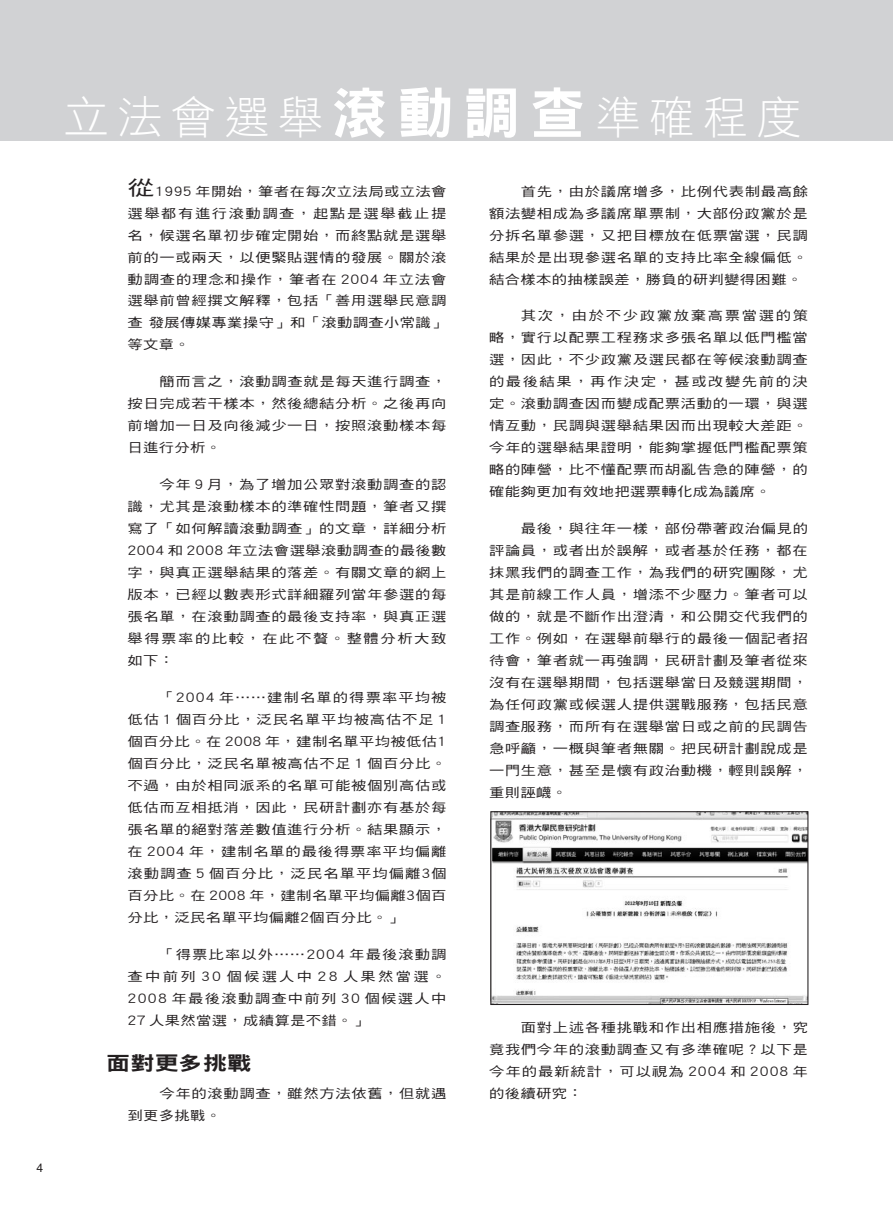
<style>
.page{position:relative;width:893px;height:1212px;background:#fff}
.page>*{position:absolute;margin:0;border:0;box-sizing:border-box;transform-origin:0 0}
.t1{font:45px "DF Hei HK W3";letter-spacing:.19em;color:#fff}
.t2{font:19.5px "DF Hei HK W9";color:#231f20;scale:1.24 1}
.t3{font:12.75px/22px "DF Hei HK W5";letter-spacing:.045em;color:#231f20;text-align:justify;scale:1.2 1}
.t4{font:12px "Helvetica";color:#231f20}
.s1{font-family:"DF Hei HK W9";font-size:55.5px}
.s2{font-size:20.4px}
</style>
<div class="page">
<div style="left:0;top:0;width:893px;height:140px;background:#d1d2d4"></div>
<img style="left:492px;top:813px;width:314px;height:190px">
<div style="left:490px;top:811px;width:318px;height:194px;border:1px solid #231f20"></div>
<p class="t4" style="left:36px;top:1161px;width:8px">4</p>
<h1 class="t1" style="left:64px;top:92px;width:739px">立法會選舉<span class="s1">滾動調查</span>準確程度</h1>
<p class="t3" style="left:128px;top:180px;width:267px"><span class="s2">從</span>1995 年開始，筆者在每次立法局或立法會選舉都有進行滾動調查，起點是選舉截止提名，候選名單初步確定開始，而終點就是選舉前的一或兩天，以便緊貼選情的發展。關於滾動調查的理念和操作，筆者在 2004 年立法會選舉前曾經撰文解釋，包括「善用選舉民意調查 發展傳媒專業操守」和「滾動調查小常識」等文章。</p>
<p class="t3" style="left:128px;top:370px;width:267px;text-indent:32px">簡而言之，滾動調查就是每天進行調查，按日完成若干樣本，然後總結分析。之後再向前增加一日及向後減少一日，按照滾動樣本每日進行分析。</p>
<p class="t3" style="left:128px;top:473px;width:267px;text-indent:32px">今年 9 月，為了增加公眾對滾動調查的認識，尤其是滾動樣本的準確性問題，筆者又撰寫了「如何解讀滾動調查」的文章，詳細分析2004 和 2008 年立法會選舉滾動調查的最後數字，與真正選舉結果的落差。有關文章的網上版本，已經以數表形式詳細羅列當年參選的每張名單，在滾動調查的最後支持率，與真正選舉得票率的比較，在此不贅。整體分析大致如下：</p>
<p class="t3" style="left:128px;top:686px;width:267px;text-indent:32px">「2004 年……建制名單的得票率平均被低估 1 個百分比，泛民名單平均被高估不足 1個百分比。在 2008 年，建制名單平均被低估1個百分比，泛民名單被高估不足 1 個百分比。不過，由於相同派系的名單可能被個別高估或低估而互相抵消，因此，民研計劃亦有基於每張名單的絕對落差數值進行分析。結果顯示，在 2004 年，建制名單的最後得票率平均偏離滾動調查 5 個百分比，泛民名單平均偏離3個百分比。在 2008 年，建制名單平均偏離3個百分比，泛民名單平均偏離2個百分比。」</p>
<p class="t3" style="left:128px;top:943px;width:267px;text-indent:32px">「得票比率以外……2004 年最後滾動調查中前列 30 個候選人中 28 人果然當選。2008 年最後滾動調查中前列 30 個候選人中27 人果然當選，成績算是不錯。」</p>
<h2 class="t2" style="left:106px;top:1053px;width:118px">面對更多挑戰</h2>
<p class="t3" style="left:128px;top:1082px;width:267px;text-indent:32px">今年的滾動調查，雖然方法依舊，但就遇到更多挑戰。</p>
<p class="t3" style="left:489px;top:180px;width:267px;text-indent:32px">首先，由於議席增多，比例代表制最高餘額法變相成為多議席單票制，大部份政黨於是分拆名單參選，又把目標放在低票當選，民調結果於是出現參選名單的支持比率全線偏低。結合樣本的抽樣誤差，勝負的研判變得困難。</p>
<p class="t3" style="left:489px;top:305px;width:267px;text-indent:32px">其次，由於不少政黨放棄高票當選的策略，實行以配票工程務求多張名單以低門檻當選，因此，不少政黨及選民都在等候滾動調查的最後結果，再作決定，甚或改變先前的決定。滾動調查因而變成配票活動的一環，與選情互動，民調與選舉結果因而出現較大差距。今年的選舉結果證明，能夠掌握低門檻配票策略的陣營，比不懂配票而胡亂告急的陣營，的確能夠更加有效地把選票轉化成為議席。</p>
<p class="t3" style="left:489px;top:517px;width:267px;text-indent:32px">最後，與往年一樣，部份帶著政治偏見的評論員，或者出於誤解，或者基於任務，都在抹黑我們的調查工作，為我們的研究團隊，尤其是前線工作人員，增添不少壓力。筆者可以做的，就是不斷作出澄清，和公開交代我們的工作。例如，在選舉前舉行的最後一個記者招待會，筆者就一再強調，民研計劃及筆者從來沒有在選舉期間，包括選舉當日及競選期間，為任何政黨或候選人提供選戰服務，包括民意調查服務，而所有在選舉當日或之前的民調告急呼籲，一概與筆者無關。把民研計劃說成是一門生意，甚至是懷有政治動機，輕則誤解，重則誣衊。</p>
<p class="t3" style="left:489px;top:1016px;width:267px;text-indent:32px">面對上述各種挑戰和作出相應措施後，究竟我們今年的滾動調查又有多準確呢？以下是今年的最新統計，可以視為 2004 和 2008 年的後續研究：</p>
</div>
